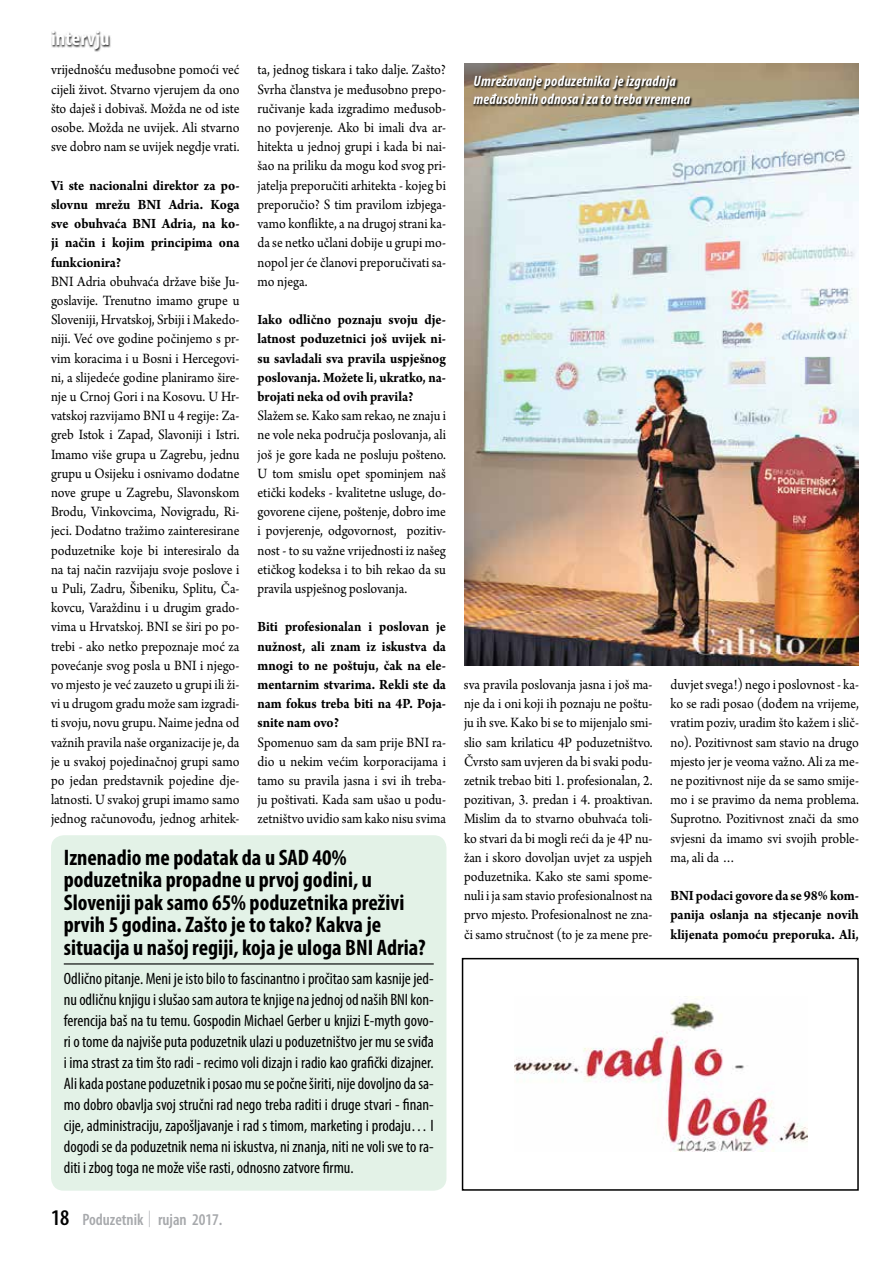
<style>
.page{position:relative;width:893px;height:1263px;background:#fff}
.page>*{position:absolute;margin:0;border:0;box-sizing:border-box;transform-origin:0 0}
.t1{font:700 condensed 22.5px/22.5px "Myriad Pro";color:#000}
.t2{font:700 condensed 21px "Myriad Pro";color:#fff}
.t3{font:condensed 16.5px/21px "Myriad Pro";color:#000;text-align:justify}
.t4{font:600 condensed 16.5px "Myriad Pro";color:#a7a9ac}
.t5{font:15px/19.2px "Arno Pro";color:#000;text-align:justify;scale:.92 1}
.t6{font:700 15px/19.2px "Arno Pro";letter-spacing:-.005em;color:#000;text-align:justify;scale:.92 1}
.t7{font:italic 700 condensed 15px/18px "Myriad Pro";letter-spacing:.015em;color:#fff}
.s1{font-size:22.5px;color:#000}
</style>
<div class="page">
<img style="left:464px;top:64px;width:395px;height:601px">
<svg style="left:473px;top:76px;width:220px;height:31px;background:#7c6f57"></svg>
<div style="left:51px;top:835px;width:395px;height:356px;background:#e3f2e7;border-radius:13px"></div>
<hr style="left:64px;top:963px;width:370px;height:1px;background:#000">
<div style="left:51px;top:30px;width:61px;height:22px;background:#000;opacity:.85"></div>
<img style="left:515px;top:997px;width:292px;height:154px">
<div style="left:462px;top:958px;width:397px;height:233px;border:2px solid #000"></div>
<h2 class="t2" style="left:51px;top:25px;width:60px">intervju</h2>
<p class="t5" style="left:51px;top:61px;width:206px">vrijednošću međusobne pomoći već cijeli život. Stvarno vjerujem da ono što daješ i dobivaš. Možda ne od iste osobe. Možda ne uvijek. Ali stvarno sve dobro nam se uvijek negdje vrati.</p>
<p class="t6" style="left:51px;top:176px;width:206px">Vi ste nacionalni direktor za po&shy;slovnu mrežu BNI Adria. Koga sve obuhvaća BNI Adria, na ko&shy;ji način i kojim principima ona funkcionira?</p>
<p class="t5" style="left:51px;top:272px;width:206px">BNI Adria obuhvaća države biše Ju&shy;goslavije. Trenutno imamo grupe u Sloveniji, Hrvatskoj, Srbiji i Makedo&shy;niji. Već ove godine počinjemo s pr&shy;vim koracima i u Bosni i Hercegovi&shy;ni, a slijedeće godine planiramo šire&shy;nje u Crnoj Gori i na Kosovu. U Hr&shy;vatskoj razvijamo BNI u 4 regije: Za&shy;greb Istok i Zapad, Slavoniji i Istri.<br>Imamo više grupa u Zagrebu, jednu grupu u Osijeku i osnivamo dodatne nove grupe u Zagrebu, Slavonskom Brodu, Vinkovcima, Novigradu, Ri&shy;jeci. Dodatno tražimo zainteresirane poduzetnike koje bi interesiralo da na taj način razvijaju svoje poslove i u Puli, Zadru, Šibeniku, Splitu, Ča&shy;kovcu, Varaždinu i u drugim grado&shy;vima u Hrvatskoj. BNI se širi po po&shy;trebi - ako netko prepoznaje moć za povećanje svog posla u BNI i njego&shy;vo mjesto je već zauzeto u grupi ili ži&shy;vi u drugom gradu može sam izgradi&shy;ti svoju, novu grupu. Naime jedna od važnih pravila naše organizacije je, da je u svakoj pojedinačnoj grupi samo po jedan predstavnik pojedine dje&shy;latnosti. U svakoj grupi imamo samo jednog računovođu, jednog arhitek-</p>
<p class="t5" style="left:257px;top:61px;width:206px">ta, jednog tiskara i tako dalje. Zašto?<br>Svrha članstva je međusobno prepo&shy;ručivanje kada izgradimo međusob&shy;no povjerenje. Ako bi imali dva ar&shy;hitekta u jednoj grupi i kada bi nai&shy;šao na priliku da mogu kod svog pri&shy;jatelja preporučiti arhitekta - kojeg bi preporučio? S tim pravilom izbjega&shy;vamo konflikte, a na drugoj strani ka&shy;da se netko učlani dobije u grupi mo&shy;nopol jer će članovi preporučivati sa&shy;mo njega.</p>
<p class="t6" style="left:257px;top:311px;width:206px">Iako odlično poznaju svoju dje&shy;latnost poduzetnici još uvijek ni&shy;su savladali sva pravila uspješnog poslovanja. Možete li, ukratko, na&shy;brojati neka od ovih pravila?</p>
<p class="t5" style="left:257px;top:407px;width:206px">Slažem se. Kako sam rekao, ne znaju i ne vole neka područja poslovanja, ali još je gore kada ne posluju pošteno.<br>U tom smislu opet spominjem naš etički kodeks - kvalitetne usluge, do&shy;govorene cijene, poštenje, dobro ime i povjerenje, odgovornost, pozitiv&shy;nost - to su važne vrijednosti iz našeg etičkog kodeksa i to bih rekao da su pravila uspješnog poslovanja.</p>
<p class="t6" style="left:257px;top:618px;width:206px">Biti profesionalan i poslovan je nužnost, ali znam iz iskustva da mnogi to ne poštuju, čak na ele&shy;mentarnim stvarima. Rekli ste da nam fokus treba biti na 4P. Poja&shy;snite nam ovo?</p>
<p class="t5" style="left:257px;top:733px;width:206px">Spomenuo sam da sam prije BNI ra&shy;dio u nekim većim korporacijama i tamo su pravila jasna i svi ih treba&shy;ju poštivati. Kada sam ušao u podu&shy;zetništvo uvidio sam kako nisu svima</p>
<h1 class="t1" style="left:64px;top:846px;width:363px">Iznenadio me podatak da u SAD 40% poduzetnika propadne u prvoj godini, u Sloveniji pak samo 65% poduzetnika preživi prvih 5 godina. Zašto je to tako? Kakva je situacija u našoj regiji, koja je uloga BNI Adria?</h1>
<p class="t3" style="left:64px;top:968px;width:371px">Odlično pitanje. Meni je isto bilo to fascinantno i pročitao sam kasnije jed&shy;nu odličnu knjigu i slušao sam autora te knjige na jednoj od naših BNI kon&shy;ferencija baš na tu temu. Gospodin Michael Gerber u knjizi E-myth govo&shy;ri o tome da najviše puta poduzetnik ulazi u poduzetništvo jer mu se sviđa i ima strast za tim što radi - recimo voli dizajn i radio kao grafički dizajner.<br>Ali kada postane poduzetnik i posao mu se počne širiti, nije dovoljno da sa&shy;mo dobro obavlja svoj stručni rad nego treba raditi i druge stvari - finan&shy;cije, administraciju, zapošljavanje i rad s timom, marketing i prodaju… I dogodi se da poduzetnik nema ni iskustva, ni znanja, niti ne voli sve to ra&shy;diti i zbog toga ne može više rasti, odnosno zatvore firmu.</p>
<p class="t4" style="left:51px;top:1210px;width:173px"><span class="s1">18</span> Poduzetnik | rujan 2017.</p>
<p class="t7" style="left:474px;top:72px;width:218px">Umrežavanje poduzetnika je izgradnja međusobnih odnosa i za to treba vremena</p>
<p class="t5" style="left:464px;top:676px;width:206px">sva pravila poslovanja jasna i još ma&shy;nje da i oni koji ih poznaju ne poštu&shy;ju ih sve. Kako bi se to mijenjalo smi&shy;slio sam krilaticu 4P poduzetništvo.<br>Čvrsto sam uvjeren da bi svaki podu&shy;zetnik trebao biti 1. profesionalan, 2. pozitivan, 3. predan i 4. proaktivan.<br>Mislim da to stvarno obuhvaća toli&shy;ko stvari da bi mogli reći da je 4P nu&shy;žan i skoro dovoljan uvjet za uspjeh poduzetnika. Kako ste sami spome&shy;nuli i ja sam stavio profesionalnost na prvo mjesto. Profesionalnost ne zna&shy;či samo stručnost (to je za mene pre-</p>
<p class="t5" style="left:670px;top:676px;width:206px">duvjet svega!) nego i poslovnost - ka&shy;ko se radi posao (dođem na vrijeme, vratim poziv, uradim što kažem i slič&shy;no). Pozitivnost sam stavio na drugo mjesto jer je veoma važno. Ali za me&shy;ne pozitivnost nije da se samo smije&shy;mo i se pravimo da nema problema.<br>Suprotno. Pozitivnost znači da smo svjesni da imamo svi svojih proble&shy;ma, ali da …</p>
<p class="t6" style="left:670px;top:887px;width:206px">BNI podaci govore da se 98% kom&shy;panija oslanja na stjecanje novih klijenata pomoću preporuka. Ali,</p>
</div>
